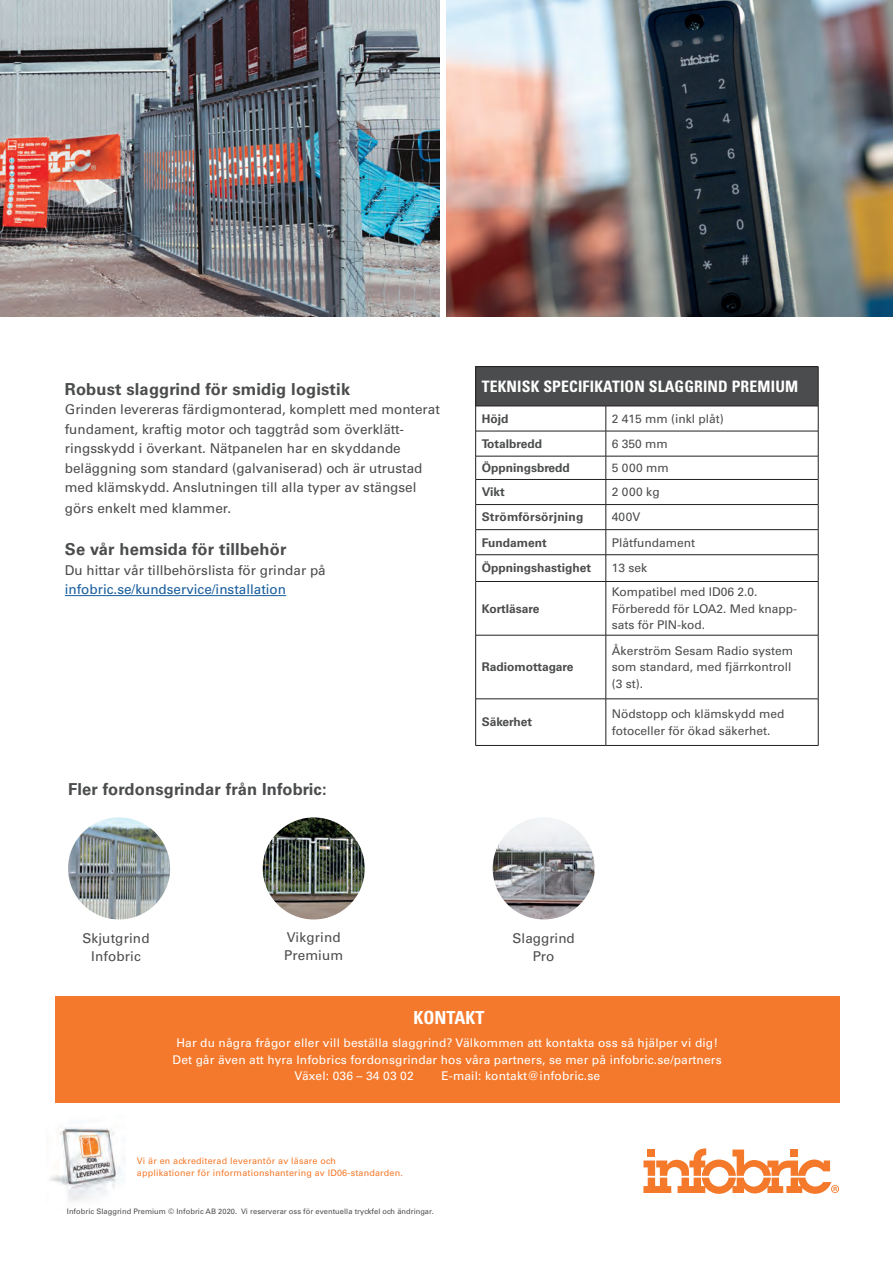
<style>
.page{position:relative;width:893px;height:1263px;background:#fff}
.page>*{position:absolute;margin:0;border:0;box-sizing:border-box;transform-origin:0 0}
.t1{font:700 condensed 18px "Univers LT Pro";color:#fff}
.t2{font:700 16.5px "Univers LT Pro 65";letter-spacing:.01em;color:#4b4c4d}
.t3{font:700 condensed 15.75px "Univers LT Pro";letter-spacing:.01em;color:#fff}
.t4{font:13.5px/19.5px "Univers LT Pro 55 Roman";color:#4b4c4d}
.t5{font:13.5px "Univers LT Pro 55 Roman";color:#175d9e}
.t6{font:12px/16.5px "Univers LT Pro 55 Roman";color:#4b4c4d}
.t7{font:12px "Univers LT Pro 55 Roman";letter-spacing:.01em;color:#fff}
.t8{font:700 12px "Univers LT Pro 65";color:#4b4c4d}
.t9{font:700 12px "Univers LT Pro 65";letter-spacing:.02em;color:#4b4c4d}
.t10{font:9px/12px "Univers LT Pro 55 Roman";letter-spacing:.02em;color:#f4792a}
.t11{font:7.5px "Univers LT Pro 55 Roman";letter-spacing:.005em;color:#4b4c4d}
</style>
<div class="page">
<img style="left:446px;top:0;width:447px;height:317px">
<svg style="left:643px;top:1148px;width:196px;height:46px"></svg>
<img style="left:49px;top:1127px;width:74px;height:74px">
<div style="left:476px;top:367px;width:342px;height:39px;background:#4b4c4d"></div>
<hr style="left:475px;top:366px;width:131px;height:1px;background:#231f20">
<hr style="left:475px;top:367px;width:1px;height:39px;background:#231f20">
<hr style="left:606px;top:366px;width:212px;height:1px;background:#231f20">
<hr style="left:818px;top:367px;width:1px;height:39px;background:#231f20">
<hr style="left:476px;top:406px;width:130px;height:1px;background:#231f20">
<hr style="left:606px;top:406px;width:212px;height:1px;background:#231f20">
<hr style="left:476px;top:431px;width:130px;height:1px;background:#231f20">
<hr style="left:606px;top:431px;width:212px;height:1px;background:#231f20">
<hr style="left:476px;top:456px;width:130px;height:1px;background:#231f20">
<hr style="left:606px;top:456px;width:212px;height:1px;background:#231f20">
<hr style="left:476px;top:479px;width:130px;height:1px;background:#231f20">
<hr style="left:606px;top:479px;width:212px;height:1px;background:#231f20">
<hr style="left:476px;top:504px;width:130px;height:1px;background:#231f20">
<hr style="left:606px;top:504px;width:212px;height:1px;background:#231f20">
<hr style="left:476px;top:529px;width:130px;height:1px;background:#231f20">
<hr style="left:606px;top:529px;width:212px;height:1px;background:#231f20">
<svg style="left:475px;top:406px;width:1px;height:175px"></svg>
<hr style="left:475px;top:581px;width:1px;height:54px;background:#231f20">
<hr style="left:475px;top:635px;width:1px;height:64px;background:#231f20">
<hr style="left:475px;top:699px;width:1px;height:46px;background:#231f20">
<hr style="left:476px;top:554px;width:130px;height:1px;background:#231f20">
<hr style="left:606px;top:554px;width:212px;height:1px;background:#231f20">
<svg style="left:606px;top:406px;width:1px;height:175px"></svg>
<svg style="left:818px;top:406px;width:1px;height:175px"></svg>
<hr style="left:606px;top:582px;width:1px;height:53px;background:#231f20">
<hr style="left:818px;top:582px;width:1px;height:53px;background:#231f20">
<hr style="left:606px;top:635px;width:1px;height:64px;background:#231f20">
<hr style="left:606px;top:699px;width:1px;height:46px;background:#231f20">
<hr style="left:818px;top:635px;width:1px;height:64px;background:#231f20">
<hr style="left:818px;top:699px;width:1px;height:46px;background:#231f20">
<hr style="left:476px;top:581px;width:130px;height:1px;background:#231f20">
<hr style="left:606px;top:581px;width:212px;height:1px;background:#231f20">
<hr style="left:476px;top:635px;width:130px;height:1px;background:#231f20">
<hr style="left:476px;top:698px;width:130px;height:1px;background:#231f20">
<hr style="left:606px;top:635px;width:212px;height:1px;background:#231f20">
<hr style="left:606px;top:698px;width:212px;height:1px;background:#231f20">
<hr style="left:475px;top:745px;width:131px;height:1px;background:#231f20">
<hr style="left:606px;top:745px;width:212px;height:1px;background:#231f20">
<hr style="left:65px;top:595px;width:221px;height:1px;background:#175d9e">
<img style="left:0;top:0;width:440px;height:317px">
<div style="left:56px;top:996px;width:784px;height:106px;background:#f4792c"></div>
<img style="left:68px;top:817px;width:102px;height:102px;border-radius:51px">
<img style="left:493px;top:817px;width:102px;height:102px;border-radius:51px">
<img style="left:263px;top:817px;width:102px;height:102px;border-radius:51px">
<p class="t2" style="left:65px;top:377px;width:287px">Robust slaggrind för smidig logistik</p>
<p class="t4" style="left:65px;top:399px;width:377px">Grinden levereras färdigmonterad, komplett med monterat fundament, kraftig motor och taggtråd som överklätt&shy;ringsskydd i överkant. Nätpanelen har en skyddande beläggning som standard (galvaniserad) och är utrustad med klämskydd. Anslutningen till alla typer av stängsel</p>
<p class="t4" style="left:65px;top:498px;width:168px">görs enkelt med klammer.</p>
<p class="t2" style="left:65px;top:538px;width:223px">Se vår hemsida för tillbehör</p>
<p class="t4" style="left:65px;top:560px;width:262px">Du hittar vår tillbehörslista för grindar på</p>
<p class="t5" style="left:65px;top:580px;width:223px">infobric.se/kundservice/installation</p>
<p class="t2" style="left:68px;top:777px;width:260px">Fler fordonsgrindar från Infobric:</p>
<p class="t3" style="left:482px;top:377px;width:318px">TEKNISK SPECIFIKATION SLAGGRIND PREMIUM</p>
<p class="t8" style="left:482px;top:410px;width:28px">Höjd</p>
<p class="t6" style="left:612px;top:410px;width:113px">2 415 mm (inkl plåt)</p>
<p class="t8" style="left:482px;top:435px;width:62px">Totalbredd</p>
<p class="t6" style="left:612px;top:435px;width:58px">6 350 mm</p>
<p class="t8" style="left:482px;top:459px;width:90px">Öppningsbredd</p>
<p class="t6" style="left:612px;top:459px;width:58px">5 000 mm</p>
<p class="t8" style="left:482px;top:484px;width:25px">Vikt</p>
<p class="t6" style="left:612px;top:483px;width:49px">2 000 kg</p>
<p class="t9" style="left:482px;top:509px;width:103px">Strömförsörjning</p>
<p class="t6" style="left:612px;top:508px;width:30px">400V</p>
<p class="t8" style="left:482px;top:534px;width:67px">Fundament</p>
<p class="t6" style="left:612px;top:533px;width:85px">Plåtfundament</p>
<p class="t8" style="left:482px;top:560px;width:111px">Öppningshastighet</p>
<p class="t6" style="left:612px;top:559px;width:37px">13 sek</p>
<p class="t8" style="left:482px;top:600px;width:59px">Kortläsare</p>
<p class="t6" style="left:612px;top:583px;width:187px">Kompatibel med ID06 2.0.<br>Förberedd för LOA2. Med knapp&shy;sats för PIN-kod.</p>
<p class="t8" style="left:482px;top:659px;width:93px">Radiomottagare</p>
<p class="t6" style="left:612px;top:642px;width:183px">Åkerström Sesam Radio system som standard, med fjärrkontroll (3 st).</p>
<p class="t8" style="left:482px;top:714px;width:52px">Säkerhet</p>
<p class="t6" style="left:612px;top:705px;width:174px">Nödstopp och klämskydd med fotoceller för ökad säkerhet.</p>
<p class="t4" style="left:284px;top:928px;width:61px;line-height:18px">Vikgrind<br>Premium</p>
<p class="t4" style="left:82px;top:928px;width:69px;line-height:18px;text-align:center">Skjutgrind<br>Infobric</p>
<p class="t4" style="left:513px;top:928px;width:64px;line-height:18px;text-align:center">Slaggrind<br>Pro</p>
<h1 class="t1" style="left:414px;top:1006px;width:72px">KONTAKT</h1>
<p class="t7" style="left:176px;top:1034px;width:543px">Har du några frågor eller vill beställa slaggrind? Välkommen att kontakta oss så hjälper vi dig!</p>
<p class="t7" style="left:173px;top:1051px;width:551px">Det går även att hyra Infobrics fordonsgrindar hos våra partners, se mer på infobric.se/partners</p>
<p class="t7" style="left:294px;top:1067px;width:121px">Växel: 036 – 34 03 02</p>
<p class="t7" style="left:441px;top:1067px;width:160px">E-mail: kontakt@infobric.se</p>
<p class="t10" style="left:137px;top:1154px;width:268px">Vi är en ackrediterad leverantör av läsare och<br>applikationer för informationshantering av ID06-standarden.</p>
<p class="t11" style="left:67px;top:1206px;width:368px">Infobric Slaggrind Premium © Infobric AB 2020. Vi reserverar oss för eventuella tryckfel och ändringar.</p>
</div>
